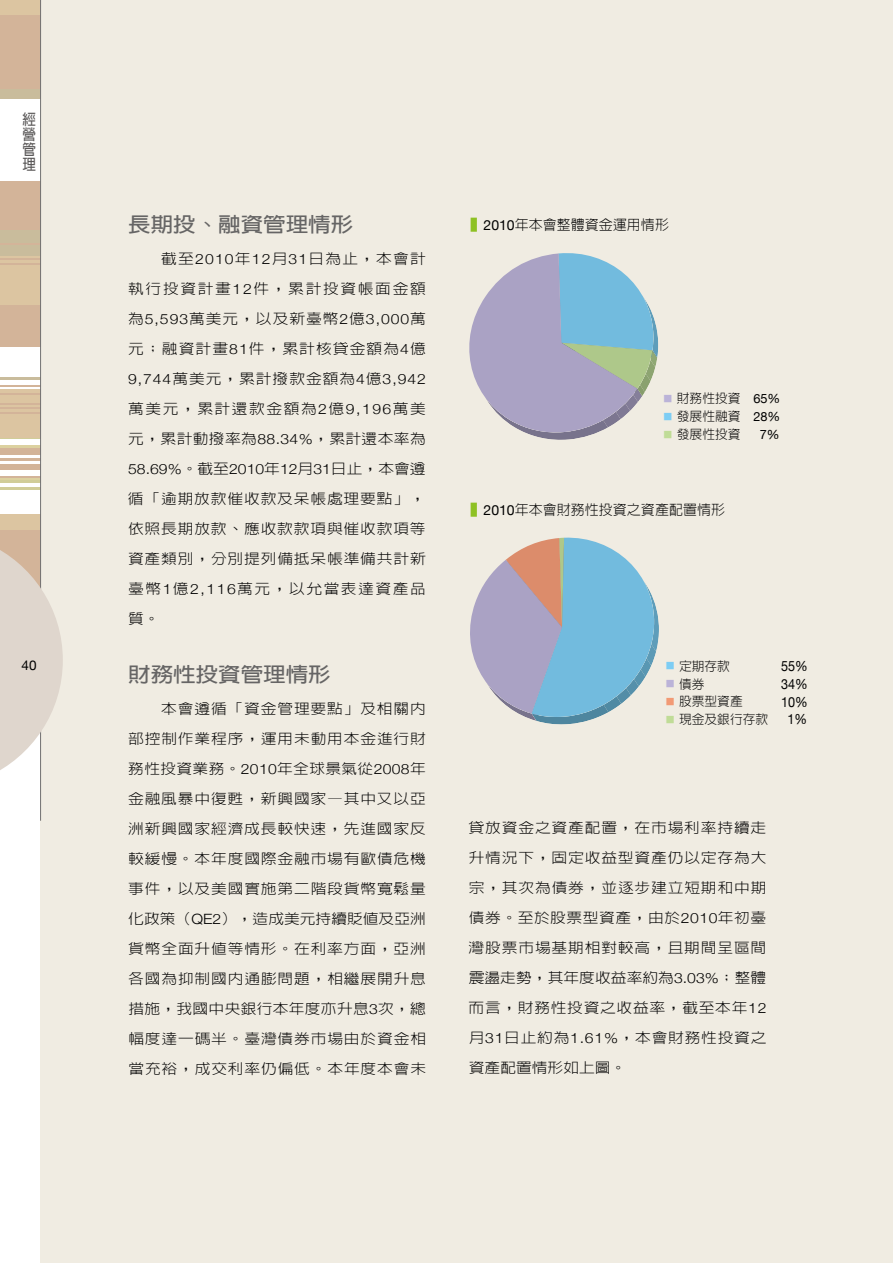
<style>
.page{position:relative;width:893px;height:1263px;background:#fff}
.page>*{position:absolute;margin:0;border:0;box-sizing:border-box;transform-origin:0 0}
.t1{font:700 20.25px "AR Hei B5";color:#666565;scale:1.11 1}
.t2{font:700 15px/15px "AR Hei B5";color:#595757;text-align:justify;scale:.9 1}
.t3{font:300 14.1px/30px "AR Hei B5";letter-spacing:.055em;color:#000;text-align:justify;scale:1.11 1}
.t4{font:300 14.1px "AR Hei B5";color:#000}
.t5{font:300 14.1px "Helvetica Neue";color:#000;scale:1.11 1}
.t6{font:14.1px "Helvetica Neue";color:#000;scale:.9 1}
.t7{font:13.5px "Helvetica Neue";color:#000}
.t8{font:300 12.75px "AR Hei B5";color:#000}
.t9{font:12.75px "Helvetica Neue";color:#000}
.s1{font-family:"Helvetica Neue"}
.s2{font-family:"AR Hei B5"}
.s3{font-weight:700;color:#8ec124}
.s4{font-family:"Helvetica Neue";font-weight:400}
.s5{font-size:8.85px;color:#bbb3d8}
.s6{font-size:8.85px;color:#7dcdf4}
.s7{font-size:8.85px;color:#c0dc97}
.s8{font-size:8.85px;color:#f29a75}
</style>
<div class="page">
<div style="left:40px;top:0;width:853px;height:1263px;background:#f0ece2"></div>
<hr style="left:0;top:458px;width:40px;height:3px;background:#d3b499">
<hr style="left:0;top:464px;width:40px;height:3px;background:#d3b499">
<hr style="left:0;top:452px;width:40px;height:3px;background:#d3b499">
<hr style="left:0;top:447px;width:40px;height:3px;background:#d3b499">
<hr style="left:0;top:476px;width:40px;height:3px;background:#d3b499">
<hr style="left:0;top:445px;width:40px;height:3px;background:#dcd1a0">
<hr style="left:0;top:478px;width:40px;height:3px;background:#dcd1a0">
<hr style="left:0;top:480px;width:40px;height:3px;background:#d1cd99">
<hr style="left:0;top:487px;width:40px;height:3px;background:#d1cd99">
<hr style="left:0;top:450px;width:40px;height:3px;background:#d3b499">
<hr style="left:0;top:467px;width:40px;height:2px;background:#d3b499">
<hr style="left:0;top:436px;width:40px;height:3px;background:#d1cd99">
<div style="left:0;top:389px;width:40px;height:49px;background:#dcc5a1"></div>
<div style="left:0;top:514px;width:40px;height:40px;background:#dcc5a1"></div>
<div style="left:0;top:298px;width:40px;height:49px;background:#d3b499"></div>
<hr style="left:0;top:412px;width:40px;height:2px;background:#d3b499">
<hr style="left:0;top:407px;width:40px;height:2px;background:#d3b499">
<hr style="left:0;top:403px;width:40px;height:1px;background:#d3b499">
<hr style="left:0;top:393px;width:40px;height:2px;background:#d3b499">
<hr style="left:0;top:385px;width:40px;height:2px;background:#d3b499">
<hr style="left:0;top:378px;width:40px;height:2px;background:#c9bc9c">
<div style="left:0;top:530px;width:40px;height:49px;background:#d3b499"></div>
<div style="left:0;top:211px;width:40px;height:49px;background:#c9bc9c"></div>
<div style="left:0;top:51px;width:40px;height:48px;background:#c9bc9c"></div>
<div style="left:0;top:181px;width:40px;height:49px;background:#d3b499"></div>
<div style="left:0;top:256px;width:40px;height:49px;background:#dcc5a1"></div>
<hr style="left:0;top:243px;width:40px;height:1px;background:#d3b499">
<div style="left:0;top:0;width:40px;height:39px;background:#dcc5a1"></div>
<div style="left:0;top:15px;width:40px;height:49px;background:#d3b499"></div>
<div style="left:0;top:49px;width:40px;height:40px;background:#d3b499"></div>
<hr style="left:0;top:259px;width:40px;height:1px;background:#d3b499">
<hr style="left:0;top:263px;width:40px;height:2px;background:#d3b499">
<hr style="left:40px;top:0;width:1px;height:821px;background:#727172">
<svg style="left:0;top:550px;width:63px;height:220px"></svg>
<svg style="left:469px;top:253px;width:189px;height:187px"></svg>
<svg style="left:470px;top:538px;width:189px;height:186px"></svg>
<p class="t2" style="left:23px;top:111px;width:16px">經營管理</p>
<p class="t7" style="left:22px;top:657px;width:17px">40</p>
<h1 class="t1" style="left:128px;top:214px;width:204px">長期投、融資管理情形</h1>
<p class="t3" style="left:128px;top:243px;width:270px;text-indent:33px">截至<span class="s1">2010</span>年<span class="s1">12</span>月<span class="s1">31</span>日為止，本會計執行投資計畫<span class="s1">12</span>件，累計投資帳面金額為<span class="s1">5,593</span>萬美元，以及新臺幣<span class="s1">2</span>億<span class="s1">3,000</span>萬元；融資計畫<span class="s1">81</span>件，累計核貸金額為<span class="s1">4</span>億<span class="s1">9,744</span>萬美元，累計撥款金額為<span class="s1">4</span>億<span class="s1">3,942</span>萬美元，累計還款金額為<span class="s1">2</span>億<span class="s1">9,196</span>萬美元，累計動撥率為<span class="s1">88.34%</span>，累計還本率為</p>
<p class="t5" style="left:128px;top:460px;width:269px">58.69%<span class="s2">。截至</span>2010<span class="s2">年</span>12<span class="s2">月</span>31<span class="s2">日止，本會遵</span></p>
<p class="t3" style="left:128px;top:483px;width:270px">循「逾期放款催收款及呆帳處理要點」，依照長期放款、應收款款項與催收款項等資產類別，分別提列備抵呆帳準備共計新臺幣<span class="s1">1</span>億<span class="s1">2,116</span>萬元，以允當表達資產品質。</p>
<h1 class="t1" style="left:128px;top:664px;width:184px">財務性投資管理情形</h1>
<p class="t3" style="left:128px;top:693px;width:270px;text-indent:33px">本會遵循「資金管理要點」及相關內部控制作業程序，運用未動用本金進行財務性投資業務。<span class="s1">2010</span>年全球景氣從<span class="s1">2008</span>年金融風暴中復甦，新興國家—其中又以亞洲新興國家經濟成長較快速，先進國家反較緩慢。本年度國際金融市場有歐債危機事件，以及美國實施第二階段貨幣寬鬆量化政策（<span class="s1">QE2</span>），造成美元持續貶值及亞洲貨幣全面升值等情形。在利率方面，亞洲各國為抑制國內通膨問題，相繼展開升息措施，我國中央銀行本年度亦升息<span class="s1">3</span>次，總幅度達一碼半。臺灣債券市場由於資金相當充裕，成交利率仍偏低。本年度本會未</p>
<p class="t4" style="left:471px;top:218px;width:200px"><span class="s3">▌</span><span class="s4">2010</span>年本會整體資金運用情形</p>
<p class="t8" style="left:663px;top:392px;width:118px"><span class="s5">■</span> 財務性投資 <span class="s4">65%</span></p>
<p class="t8" style="left:663px;top:410px;width:118px"><span class="s6">■</span> 發展性融資 <span class="s4">28%</span></p>
<p class="t8" style="left:663px;top:428px;width:79px"><span class="s7">■</span> 發展性投資</p>
<p class="t9" style="left:760px;top:427px;width:21px">7%</p>
<p class="t4" style="left:471px;top:503px;width:256px"><span class="s3">▌</span><span class="s4">2010</span>年本會財務性投資之資產配置情形</p>
<p class="t8" style="left:666px;top:659px;width:66px"><span class="s6">■</span> 定期存款</p>
<p class="t6" style="left:781px;top:657px;width:31px">55%</p>
<p class="t8" style="left:666px;top:677px;width:40px"><span class="s5">■</span> 債券</p>
<p class="t6" style="left:781px;top:675px;width:31px">34%</p>
<p class="t8" style="left:666px;top:695px;width:79px"><span class="s8">■</span> 股票型資產</p>
<p class="t6" style="left:781px;top:693px;width:31px">10%</p>
<p class="t8" style="left:666px;top:713px;width:104px"><span class="s7">■</span> 現金及銀行存款</p>
<p class="t6" style="left:787px;top:711px;width:23px">1%</p>
<p class="t3" style="left:469px;top:813px;width:270px">貸放資金之資產配置，在市場利率持續走升情況下，固定收益型資產仍以定存為大宗，其次為債券，並逐步建立短期和中期債券。至於股票型資產，由於<span class="s1">2010</span>年初臺灣股票市場基期相對較高，且期間呈區間震盪走勢，其年度收益率約為<span class="s1">3.03%</span>；整體而言，財務性投資之收益率，截至本年<span class="s1">12</span>月<span class="s1">31</span>日止約為<span class="s1">1.61%</span>，本會財務性投資之資產配置情形如上圖。</p>
</div>
